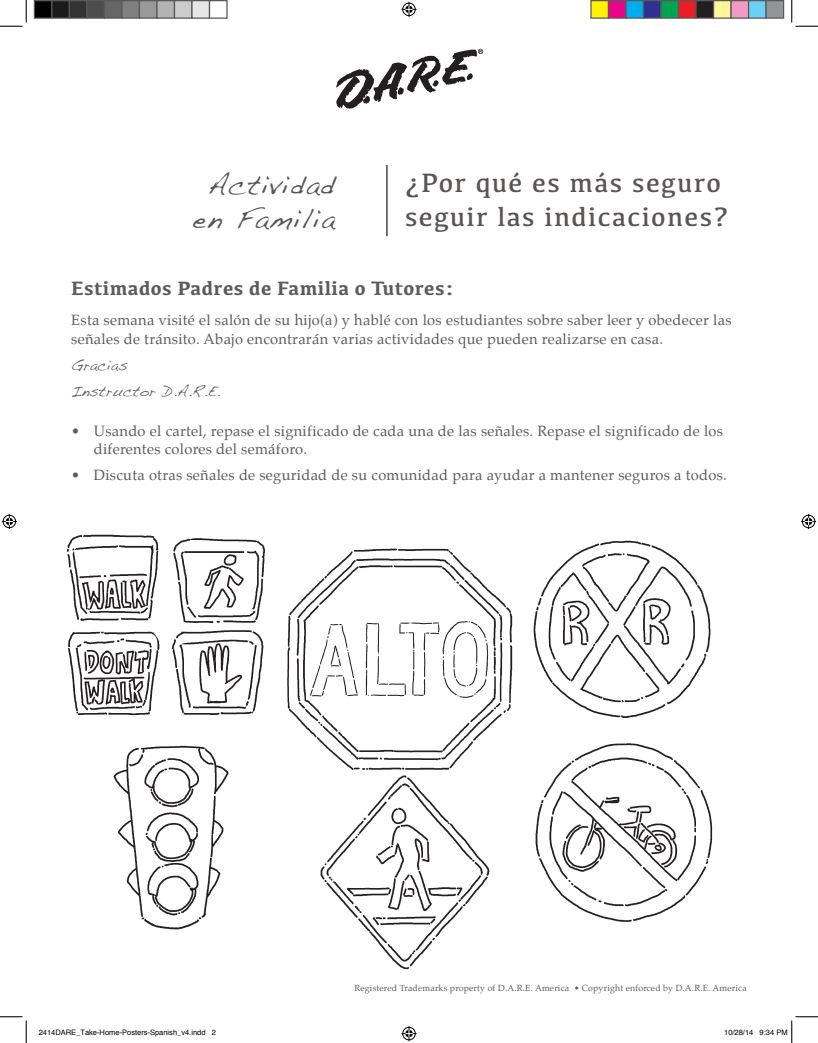
<style>
.page{position:relative;width:818px;height:1043px;background:#fff}
.page>*{position:absolute;margin:0;border:0;box-sizing:border-box;transform-origin:0 0}
.Header_1{font:27.5px/33.8px "Kefa";letter-spacing:.05em;color:#585554}
.Header_1-2{font:27.5px/33.8px "Handwriting Dakota";letter-spacing:.05em;color:#585554;text-align:center}
.SubHead{font:700 20px "Kefa";letter-spacing:.02em;color:#5e5b5b}
.BODY{font:14.62px/18.8px "Palatino";letter-spacing:.02em;color:#5e5b5b}
.BODY-2{font:14.62px "Handwriting Dakota";letter-spacing:.02em;color:#5e5b5b}
.t1{font:8.75px "Palatino";letter-spacing:.02em;color:#5e5b5b}
.t2{font:7.5px "Helvetica";color:#000}
</style>
<div class="page">
<img style="left:67px;top:534px;width:646px;height:436px">
<svg style="left:336px;top:49px;width:147px;height:60px"></svg>
<hr style="left:386px;top:165px;width:1px;height:71px;background:#231f20">
<svg style="left:0;top:0;width:27px;height:27px"></svg>
<svg style="left:0;top:1016px;width:27px;height:26px"></svg>
<svg style="left:791px;top:0;width:27px;height:27px"></svg>
<svg style="left:401px;top:2px;width:15px;height:15px"></svg>
<svg style="left:401px;top:1026px;width:15px;height:15px"></svg>
<svg style="left:2px;top:514px;width:15px;height:15px"></svg>
<svg style="left:801px;top:514px;width:15px;height:15px"></svg>
<div style="left:34px;top:1px;width:18px;height:17px;background:#000"></div>
<div style="left:34px;top:0;width:18px;height:19px;border:1px solid #595959"></div>
<div style="left:52px;top:1px;width:17px;height:17px;background:#1a1a1a"></div>
<div style="left:51px;top:0;width:19px;height:19px;border:1px solid #595959"></div>
<div style="left:69px;top:1px;width:18px;height:17px;background:#333"></div>
<div style="left:69px;top:0;width:19px;height:19px;border:1px solid #595959"></div>
<div style="left:87px;top:1px;width:17px;height:17px;background:#4d4d4d"></div>
<div style="left:86px;top:0;width:19px;height:19px;border:1px solid #595959"></div>
<div style="left:104px;top:1px;width:18px;height:17px;background:#666"></div>
<div style="left:104px;top:0;width:18px;height:19px;border:1px solid #595959"></div>
<div style="left:122px;top:1px;width:17px;height:17px;background:#808080"></div>
<div style="left:121px;top:0;width:19px;height:19px;border:1px solid #595959"></div>
<div style="left:139px;top:1px;width:18px;height:17px;background:#999"></div>
<div style="left:139px;top:0;width:19px;height:19px;border:1px solid #595959"></div>
<div style="left:157px;top:1px;width:17px;height:17px;background:#b3b3b3"></div>
<div style="left:156px;top:0;width:19px;height:19px;border:1px solid #595959"></div>
<div style="left:174px;top:1px;width:18px;height:17px;background:#ccc"></div>
<div style="left:174px;top:0;width:18px;height:19px;border:1px solid #595959"></div>
<div style="left:192px;top:1px;width:17px;height:17px;background:#e6e6e6"></div>
<div style="left:191px;top:0;width:19px;height:19px;border:1px solid #595959"></div>
<div style="left:209px;top:0;width:19px;height:19px;border:1px solid #595959"></div>
<div style="left:591px;top:1px;width:17px;height:17px;background:#fff101"></div>
<div style="left:590px;top:0;width:19px;height:19px;border:1px solid #595959"></div>
<div style="left:608px;top:1px;width:18px;height:17px;background:#ed028c"></div>
<div style="left:608px;top:0;width:18px;height:19px;border:1px solid #595959"></div>
<div style="left:626px;top:1px;width:17px;height:17px;background:#00aeef"></div>
<div style="left:625px;top:0;width:19px;height:19px;border:1px solid #595959"></div>
<div style="left:643px;top:1px;width:18px;height:17px;background:#2e3092"></div>
<div style="left:642px;top:0;width:19px;height:19px;border:1px solid #595959"></div>
<div style="left:661px;top:1px;width:17px;height:17px;background:#00a54f"></div>
<div style="left:660px;top:0;width:19px;height:19px;border:1px solid #595959"></div>
<div style="left:678px;top:1px;width:18px;height:17px;background:#ee1d23"></div>
<div style="left:678px;top:0;width:18px;height:19px;border:1px solid #595959"></div>
<div style="left:696px;top:1px;width:17px;height:17px;background:#231f20"></div>
<div style="left:695px;top:0;width:19px;height:19px;border:1px solid #595959"></div>
<div style="left:713px;top:1px;width:18px;height:17px;background:#fff79a"></div>
<div style="left:712px;top:0;width:19px;height:19px;border:1px solid #595959"></div>
<div style="left:731px;top:1px;width:17px;height:17px;background:#f499c2"></div>
<div style="left:730px;top:0;width:19px;height:19px;border:1px solid #595959"></div>
<div style="left:748px;top:1px;width:18px;height:17px;background:#6bcff6"></div>
<div style="left:748px;top:0;width:18px;height:19px;border:1px solid #595959"></div>
<div style="left:766px;top:1px;width:17px;height:17px;background:#939598"></div>
<div style="left:765px;top:0;width:19px;height:19px;border:1px solid #595959"></div>
<svg style="left:791px;top:1016px;width:27px;height:26px"></svg>
<p class="Header_1-2" style="left:193px;top:168px;width:143px">Actividad en Familia</p>
<p class="Header_1" style="left:405px;top:165px;width:325px">¿Por qué es más seguro seguir las indicaciones?</p>
<p class="SubHead" style="left:71px;top:275px;width:384px">Estimados Padres de Familia o Tutores:</p>
<p class="BODY" style="left:71px;top:311px;width:661px">Esta semana visité el salón de su hijo(a) y hablé con los estudiantes sobre saber leer y obedecer las señales de tránsito. Abajo encontrarán varias actividades que pueden realizarse en casa.</p>
<p class="BODY-2" style="left:71px;top:356px;width:58px">Gracias</p>
<p class="BODY-2" style="left:71px;top:382px;width:150px">Instructor D.A.R.E.</p>
<p class="BODY" style="left:94px;top:421px;width:630px;text-indent:-22px">• Usando el cartel, repase el significado de cada una de las señales. Repase el significado de los diferentes colores del semáforo.</p>
<p class="BODY" style="left:71px;top:466px;width:657px">• Discuta otras señales de seguridad de su comunidad para ayudar a mantener seguros a todos.</p>
<p class="t1" style="left:354px;top:980px;width:393px">Registered Trademarks property of D.A.R.E. America • Copyright enforced by D.A.R.E. America</p>
<p class="t2" style="left:39px;top:1027px;width:179px">2414DARE_Take-Home-Posters-Spanish_v4.indd 2</p>
<p class="t2" style="left:724px;top:1027px;width:65px">10/28/14 9:34 PM</p>
</div>
